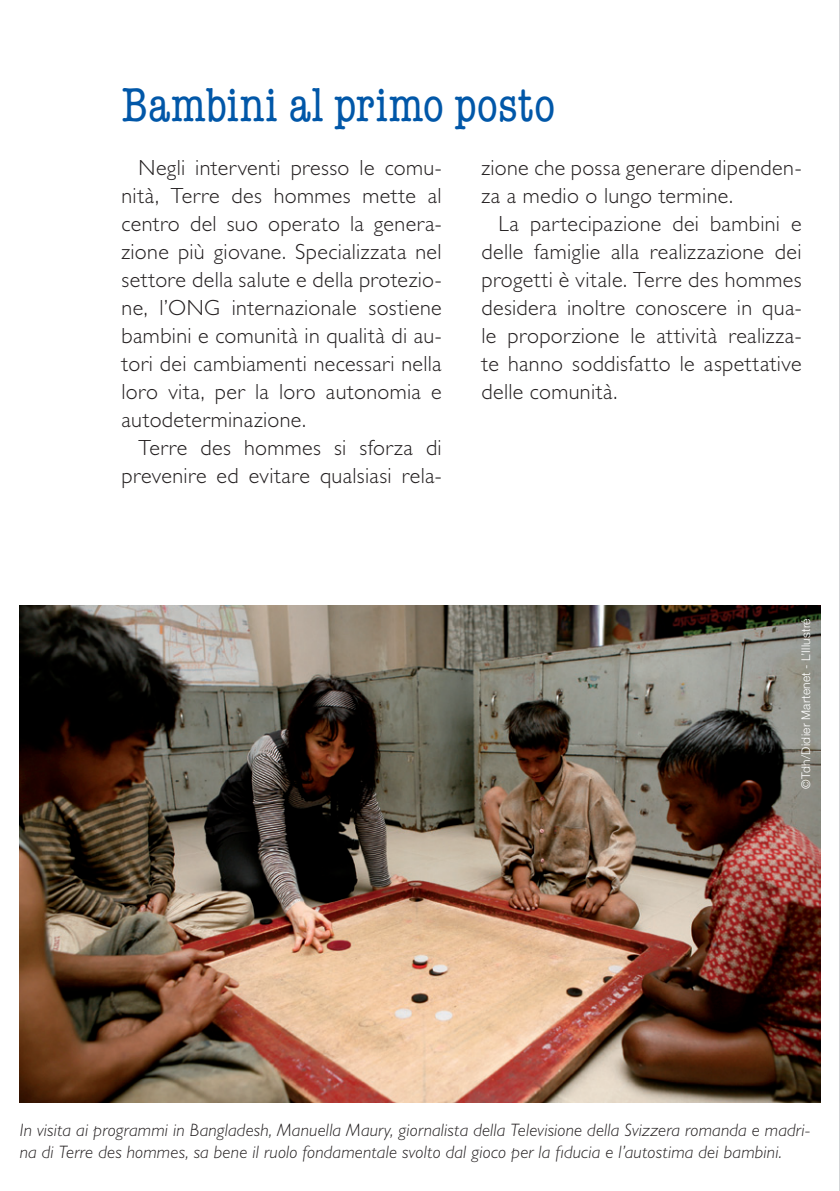
<style>
.page{position:relative;width:840px;height:1191px;background:#fff}
.page>*{position:absolute;margin:0;border:0;box-sizing:border-box;transform-origin:0 0}
.Titre_page{font:condensed 48px "American Typewriter";color:#0157a8}
.Texte_courant{font:300 22px/28px "Gill Sans";letter-spacing:.015em;color:#231f20;text-align:justify}
.Légende{font:italic 300 18px/21.6px "Gill Sans";letter-spacing:.01em;color:#231f20}
.t1{font:300 12px "Helvetica Neue";letter-spacing:.025em;color:#fff}
</style>
<div class="page">
<img style="left:20px;top:605px;width:799px;height:497px">
<hr style="left:839px;top:0;width:1px;height:1191px;background:#d4d5d7">
<p class="Titre_page" style="left:121px;top:79px;width:435px">Bambini al primo posto</p>
<p class="Texte_courant" style="left:121px;top:154px;width:321px;text-indent:17px">Negli interventi presso le comu&shy;nità, Terre des hommes mette al centro del suo operato la genera&shy;zione più giovane. Specializzata nel settore della salute e della protezio&shy;ne, l’ONG internazionale sostiene bambini e comunità in qualità di au&shy;tori dei cambiamenti necessari nella loro vita, per la loro autonomia e autodeterminazione.</p>
<p class="Texte_courant" style="left:121px;top:434px;width:321px;text-align:right">Terre des hommes si sforza di prevenire ed evitare qualsiasi rela-</p>
<p class="Texte_courant" style="left:481px;top:154px;width:321px">zione che possa generare dipenden&shy;za a medio o lungo termine.</p>
<p class="Texte_courant" style="left:481px;top:210px;width:321px;text-indent:17px">La partecipazione dei bambini e delle famiglie alla realizzazione dei progetti è vitale. Terre des hommes desidera inoltre conoscere in qua&shy;le proporzione le attività realizza&shy;te hanno soddisfatto le aspettative delle comunità.</p>
<p class="t1" style="left:798px;top:789px;width:172px;rotate:-90deg">©Tdh/Didier Martenet - L’Illustré</p>
<p class="Légende" style="left:20px;top:1119px;width:791px">In visita ai programmi in Bangladesh, Manuella Maury, giornalista della Televisione della Svizzera romanda e madri&shy;na di Terre des hommes, sa bene il ruolo fondamentale svolto dal gioco per la fiducia e l’autostima dei bambini.</p>
</div>
